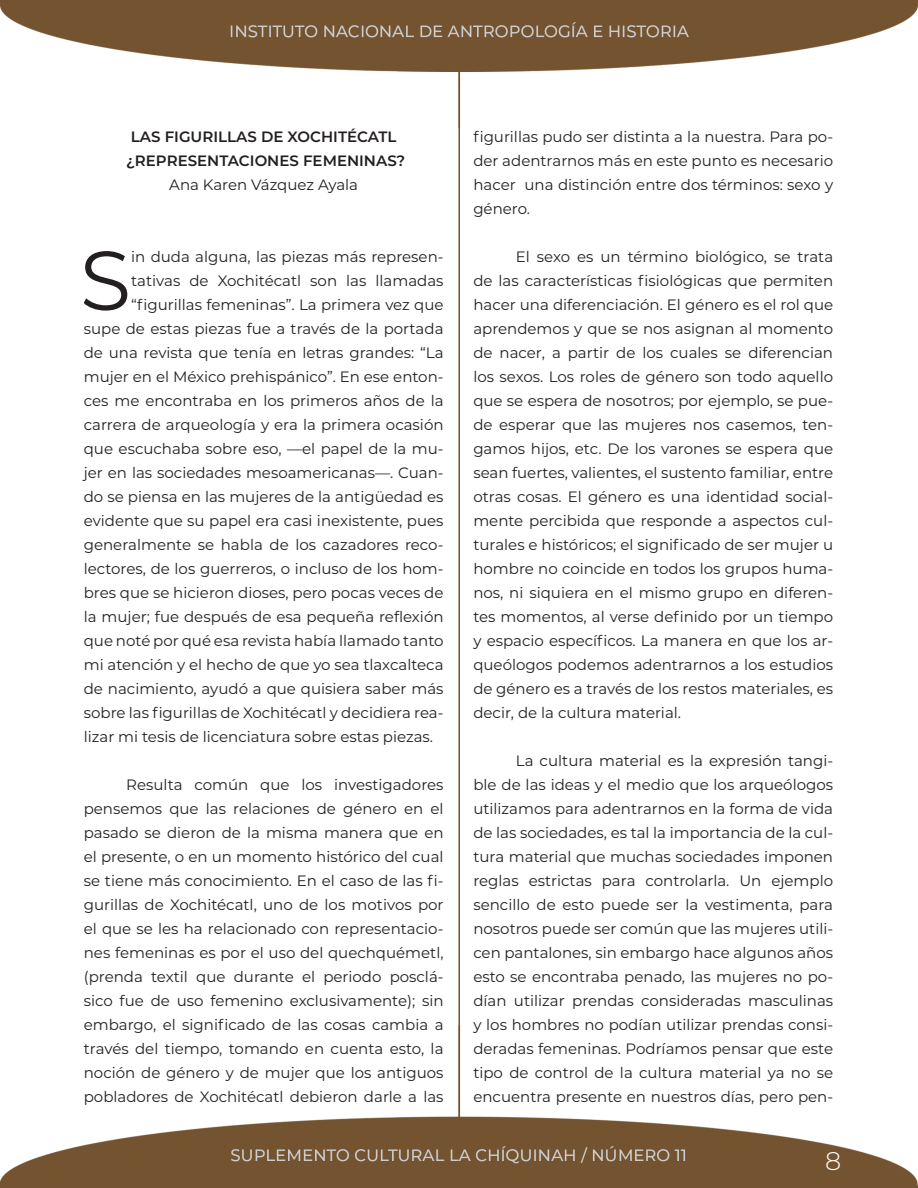
<style>
.page{position:relative;width:918px;height:1188px;background:#fff}
.page>*{position:absolute;margin:0;border:0;box-sizing:border-box;transform-origin:0 0}
.TEXTO{font:83.55px "Montserrat";color:#231f20}
.TEXTO-2{font:300 25.5px "Montserrat";color:#fff}
.TEXTO-3{font:15px/24px "Montserrat";color:#231f20;text-align:justify}
.TEXTO-4{font:600 15px "Montserrat";color:#231f20}
</style>
<div class="page">
<img style="left:0;top:0;width:918px;height:1188px">
<p class="TEXTO-4" style="left:131px;top:126px;width:267px">LAS FIGURILLAS DE XOCHITÉCATL</p>
<p class="TEXTO-4" style="left:126px;top:150px;width:280px">¿REPRESENTACIONES FEMENINAS?</p>
<p class="TEXTO-3" style="left:169px;top:172px;width:190px">Ana Karen Vázquez Ayala</p>
<p class="TEXTO" style="left:80px;top:223px;width:53px">S</p>
<p class="TEXTO-3" style="left:131px;top:244px;width:314px">in duda alguna, las piezas más represen-</p>
<p class="TEXTO-3" style="left:131px;top:268px;width:314px">tativas de Xochitécatl son las llamadas</p>
<p class="TEXTO-3" style="left:131px;top:292px;width:314px">“figurillas femeninas”. La primera vez que</p>
<p class="TEXTO-3" style="left:84px;top:316px;width:361px">supe de estas piezas fue a través de la portada</p>
<p class="TEXTO-3" style="left:84px;top:340px;width:361px">de una revista que tenía en letras grandes: “La</p>
<p class="TEXTO-3" style="left:84px;top:364px;width:361px">mujer en el México prehispánico”. En ese enton-</p>
<p class="TEXTO-3" style="left:84px;top:388px;width:361px">ces me encontraba en los primeros años de la</p>
<p class="TEXTO-3" style="left:84px;top:412px;width:361px">carrera de arqueología y era la primera ocasión</p>
<p class="TEXTO-3" style="left:84px;top:436px;width:361px">que escuchaba sobre eso, —el papel de la mu-</p>
<p class="TEXTO-3" style="left:84px;top:460px;width:361px">jer en las sociedades mesoamericanas—. Cuan-</p>
<p class="TEXTO-3" style="left:84px;top:484px;width:361px">do se piensa en las mujeres de la antigüedad es</p>
<p class="TEXTO-3" style="left:84px;top:508px;width:361px">evidente que su papel era casi inexistente, pues</p>
<p class="TEXTO-3" style="left:84px;top:532px;width:361px">generalmente se habla de los cazadores reco-</p>
<p class="TEXTO-3" style="left:84px;top:556px;width:361px">lectores, de los guerreros, o incluso de los hom-</p>
<p class="TEXTO-3" style="left:84px;top:580px;width:361px">bres que se hicieron dioses, pero pocas veces de</p>
<p class="TEXTO-3" style="left:84px;top:604px;width:361px">la mujer; fue después de esa pequeña reflexión</p>
<p class="TEXTO-3" style="left:84px;top:628px;width:361px">que noté por qué esa revista había llamado tanto</p>
<p class="TEXTO-3" style="left:84px;top:652px;width:361px">mi atención y el hecho de que yo sea tlaxcalteca</p>
<p class="TEXTO-3" style="left:84px;top:676px;width:361px">de nacimiento, ayudó a que quisiera saber más</p>
<p class="TEXTO-3" style="left:84px;top:700px;width:361px">sobre las figurillas de Xochitécatl y decidiera rea-</p>
<p class="TEXTO-3" style="left:84px;top:724px;width:351px">lizar mi tesis de licenciatura sobre estas piezas.</p>
<p class="TEXTO-3" style="left:84px;top:772px;width:361px;text-indent:43px">Resulta común que los investigadores pensemos que las relaciones de género en el pasado se dieron de la misma manera que en el presente, o en un momento histórico del cual se tiene más conocimiento. En el caso de las fi&shy;gurillas de Xochitécatl, uno de los motivos por el que se les ha relacionado con representacio&shy;nes femeninas es por el uso del quechquémetl, (prenda textil que durante el periodo posclá&shy;sico fue de uso femenino exclusivamente); sin embargo, el significado de las cosas cambia a través del tiempo, tomando en cuenta esto, la noción de género y de mujer que los antiguos pobladores de Xochitécatl debieron darle a las</p>
<p class="TEXTO-3" style="left:473px;top:124px;width:361px">figurillas pudo ser distinta a la nuestra. Para po&shy;der adentrarnos más en este punto es necesario hacer una distinción entre dos términos: sexo y género.</p>
<p class="TEXTO-3" style="left:473px;top:244px;width:361px;text-indent:43px">El sexo es un término biológico, se trata de las características fisiológicas que permiten hacer una diferenciación. El género es el rol que aprendemos y que se nos asignan al momento de nacer, a partir de los cuales se diferencian los sexos. Los roles de género son todo aquello que se espera de nosotros; por ejemplo, se pue&shy;de esperar que las mujeres nos casemos, ten&shy;gamos hijos, etc. De los varones se espera que sean fuertes, valientes, el sustento familiar, entre otras cosas. El género es una identidad social&shy;mente percibida que responde a aspectos cul&shy;turales e históricos; el significado de ser mujer u hombre no coincide en todos los grupos huma&shy;nos, ni siquiera en el mismo grupo en diferen&shy;tes momentos, al verse definido por un tiempo y espacio específicos. La manera en que los ar&shy;queólogos podemos adentrarnos a los estudios de género es a través de los restos materiales, es decir, de la cultura material.</p>
<p class="TEXTO-3" style="left:473px;top:748px;width:361px;text-indent:43px">La cultura material es la expresión tangi&shy;ble de las ideas y el medio que los arqueólogos utilizamos para adentrarnos en la forma de vida de las sociedades, es tal la importancia de la cul&shy;tura material que muchas sociedades imponen reglas estrictas para controlarla. Un ejemplo sencillo de esto puede ser la vestimenta, para nosotros puede ser común que las mujeres utili&shy;cen pantalones, sin embargo hace algunos años esto se encontraba penado, las mujeres no po&shy;dían utilizar prendas consideradas masculinas y los hombres no podían utilizar prendas consi&shy;deradas femeninas. Podríamos pensar que este tipo de control de la cultura material ya no se encuentra presente en nuestros días, pero pen-</p>
<p class="TEXTO-2" style="left:825px;top:1144px;width:18px">8</p>
</div>
